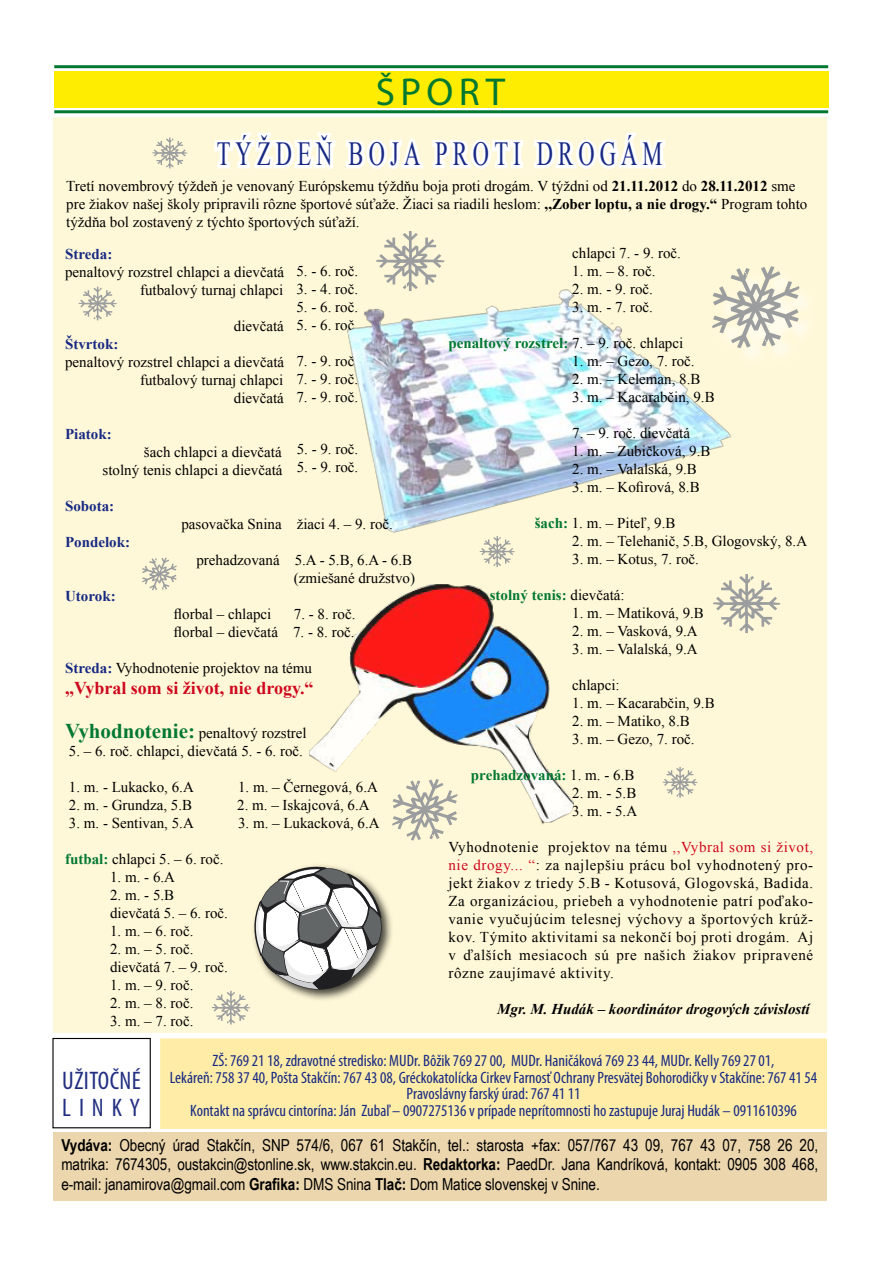
<style>
.page{position:relative;width:893px;height:1263px;background:#fff}
.page>*{position:absolute;margin:0;border:0;box-sizing:border-box;transform-origin:0 0}
.t1{font:39px "Myriad Pro";letter-spacing:.14em;color:#007830}
.t2{font:33.75px "Times New Roman";letter-spacing:.23em;color:#172983;scale:.67 1}
.t3{font:condensed 25.5px/27px "Myriad Pro";letter-spacing:.015em;color:#212e80}
.t4{font:700 18px "Times New Roman";color:#cd071e}
.t5{font:condensed 16.5px/16.5px "Myriad Pro";color:#172983;text-align:center}
.t6{font:16.5px/19.5px "Arial Narrow";letter-spacing:-.005em;color:#000;text-align:justify}
.t7{font:15px/18px "Times New Roman";color:#000;text-align:right}
.t8{font:700 15px "Times New Roman";color:#007830}
.t9{font:700 15px "Times New Roman";color:#172983}
.t10{font:italic 700 15px "Times New Roman";color:#000}
.s1{font-weight:700}
.s2{font-weight:400;color:#000}
.s3{font-weight:700;color:#007830}
.s4{color:#cd071e}
.s5{font-weight:700;color:#172983}
.s6{font-weight:700;font-size:21px;color:#007830}
</style>
<div class="page">
<div style="left:53px;top:1132px;width:774px;height:68px;background:#ecd6ad"></div>
<div style="left:161px;top:1039px;width:665px;height:89px;background:#ffeda7"></div>
<div style="left:160px;top:1038px;width:667px;height:91px;border:1px solid #ffeda7"></div>
<div style="left:52px;top:1038px;width:99px;height:90px;border:1px solid #000"></div>
<div style="left:54px;top:71px;width:775px;height:36px;background:#ffed00"></div>
<hr style="left:54px;top:110px;width:774px;height:3px;background:#007830">
<hr style="left:54px;top:65px;width:774px;height:3px;background:#007830">
<div style="left:53px;top:118px;width:774px;height:915px;background:#fff8d8"></div>
<svg style="left:211px;top:107px;width:457px;height:63px"></svg>
<img style="left:347px;top:289px;width:384px;height:244px">
<div style="left:250px;top:863px;width:184px;height:184px;background:#000;opacity:.75"></div>
<img style="left:309px;top:584px;width:265px;height:241px">
<div style="left:714px;top:268px;width:145px;height:136px;background:#fff;opacity:.75"></div>
<svg style="left:712px;top:266px;width:87px;height:82px"></svg>
<svg style="left:713px;top:574px;width:67px;height:59px"></svg>
<svg style="left:392px;top:779px;width:66px;height:61px"></svg>
<svg style="left:480px;top:536px;width:35px;height:31px"></svg>
<svg style="left:142px;top:557px;width:35px;height:33px"></svg>
<svg style="left:79px;top:287px;width:38px;height:33px"></svg>
<svg style="left:376px;top:231px;width:68px;height:60px"></svg>
<svg style="left:212px;top:865px;width:171px;height:159px"></svg>
<svg style="left:152px;top:137px;width:35px;height:31px"></svg>
<svg style="left:662px;top:767px;width:36px;height:31px"></svg>
<h1 class="t1" style="left:376px;top:68px;width:131px">ŠPORT</h1>
<h2 class="t2" style="left:217px;top:131px;width:667px">TÝŽDEŇ BOJA PROTI DROGÁM</h2>
<p class="t7" style="left:66px;top:177px;width:743px;text-align:left">Tretí novembrový týždeň je venovaný Európskemu týždňu boja proti drogám. V týždni od <span class="s1">21.11.2012</span> do <span class="s1">28.11.2012</span> sme pre žiakov našej školy pripravili rôzne športové súťaže. Žiaci sa riadili heslom: <span class="s1">,,Zober loptu, a nie drogy.“</span> Program tohto týždňa bol zostavený z týchto športových súťaží.</p>
<p class="t9" style="left:65px;top:243px;width:49px">Streda:</p>
<p class="t7" style="left:65px;top:262px;width:221px">penaltový rozstrel chlapci a dievčatá futbalový turnaj chlapci</p>
<p class="t7" style="left:234px;top:316px;width:51px">dievčatá</p>
<p class="t9" style="left:65px;top:333px;width:55px">Štvrtok:</p>
<p class="t7" style="left:65px;top:352px;width:221px">penaltový rozstrel chlapci a dievčatá futbalový turnaj chlapci<br>dievčatá</p>
<p class="t9" style="left:65px;top:423px;width:48px">Piatok:</p>
<p class="t7" style="left:103px;top:442px;width:181px">šach chlapci a dievčatá<br>stolný tenis chlapci a dievčatá</p>
<p class="t9" style="left:65px;top:495px;width:51px">Sobota:</p>
<p class="t7" style="left:181px;top:514px;width:213px">pasovačka Snina žiaci 4. – 9. roč.</p>
<p class="t9" style="left:65px;top:531px;width:67px">Pondelok:</p>
<p class="t7" style="left:196px;top:550px;width:220px">prehadzovaná 5.A - 5.B, 6.A - 6.B (zmiešané družstvo)</p>
<p class="t9" style="left:65px;top:585px;width:52px">Utorok:</p>
<p class="t7" style="left:174px;top:604px;width:99px">florbal – chlapci</p>
<p class="t7" style="left:572px;top:244px;width:110px">chlapci 7. - 9. roč.</p>
<p class="t7" style="left:572px;top:262px;width:85px">1. m. – 8. roč.</p>
<p class="t7" style="left:572px;top:280px;width:82px">2. m. - 9. roč.</p>
<p class="t7" style="left:572px;top:298px;width:82px">3. m. - 7. roč.</p>
<p class="t8" style="left:448px;top:333px;width:236px">penaltový rozstrel: <span class="s2">7. – 9. roč. chlapci</span></p>
<p class="t7" style="left:572px;top:352px;width:124px">1. m. – Gezo, 7. roč.</p>
<p class="t7" style="left:572px;top:370px;width:130px">2. m. – Keleman, 8.B</p>
<p class="t7" style="left:572px;top:388px;width:144px">3. m. – Kacarabčin, 9.B</p>
<p class="t7" style="left:572px;top:424px;width:119px">7. – 9. roč. dievčatá</p>
<p class="t7" style="left:572px;top:442px;width:140px">1. m. – Zubičková, 9.B</p>
<p class="t7" style="left:572px;top:460px;width:126px">2. m. – Valalská, 9.B</p>
<p class="t7" style="left:572px;top:478px;width:129px">3. m. – Kofirová, 8.B</p>
<p class="t7" style="left:535px;top:514px;width:142px"><span class="s3">šach:</span> 1. m. – Piteľ, 9.B</p>
<p class="t7" style="left:572px;top:532px;width:236px">2. m. – Telehanič, 5.B, Glogovský, 8.A</p>
<p class="t7" style="left:572px;top:550px;width:128px">3. m. – Kotus, 7. roč.</p>
<p class="t8" style="left:490px;top:585px;width:136px">stolný tenis: <span class="s2">dievčatá:</span></p>
<p class="t7" style="left:572px;top:604px;width:133px">1. m. – Matiková, 9.B</p>
<p class="t7" style="left:572px;top:622px;width:127px">2. m. – Vasková, 9.A</p>
<p class="t7" style="left:572px;top:640px;width:127px">3. m. – Valalská, 9.A</p>
<p class="t7" style="left:572px;top:676px;width:49px">chlapci:</p>
<p class="t7" style="left:572px;top:694px;width:144px">1. m. – Kacarabčin, 9.B</p>
<p class="t7" style="left:572px;top:712px;width:119px">2. m. – Matiko, 8.B</p>
<p class="t7" style="left:572px;top:730px;width:124px">3. m. – Gezo, 7. roč.</p>
<p class="t8" style="left:471px;top:765px;width:165px">prehadzovaná: <span class="s2">1. m. - 6.B</span></p>
<p class="t7" style="left:572px;top:784px;width:66px">2. m. - 5.B</p>
<p class="t7" style="left:572px;top:802px;width:66px">3. m. - 5.A</p>
<p class="t7" style="left:448px;top:838px;width:366px;text-align:justify">Vyhodnotenie projektov na tému <span class="s4">,,Vybral som si život, nie drogy... “</span>: za najlepšiu prácu bol vyhodnotený pro&shy;jekt žiakov z triedy 5.B - Kotusová, Glogovská, Badida.<br>Za organizáciou, priebeh a vyhodnotenie patrí poďako&shy;vanie vyučujúcim telesnej výchovy a športových krúž&shy;kov. Týmito aktivitami sa nekončí boj proti drogám. Aj v ďalších mesiacoch sú pre našich žiakov pripravené rôzne zaujímavé aktivity.</p>
<p class="t10" style="left:497px;top:999px;width:314px">Mgr. M. Hudák – koordinátor drogových závislostí</p>
<p class="t7" style="left:296px;top:261px;width:63px">5. - 6. roč.</p>
<p class="t7" style="left:296px;top:279px;width:63px">3. - 4. roč.</p>
<p class="t7" style="left:296px;top:297px;width:63px">5. - 6. roč.</p>
<p class="t7" style="left:296px;top:315px;width:63px">5. - 6. roč.</p>
<p class="t7" style="left:296px;top:351px;width:63px">7. - 9. roč.</p>
<p class="t7" style="left:296px;top:369px;width:63px">7. - 9. roč.</p>
<p class="t7" style="left:296px;top:387px;width:63px">7. - 9. roč.</p>
<p class="t7" style="left:297px;top:440px;width:63px">5. - 9. roč.</p>
<p class="t7" style="left:297px;top:458px;width:63px">5. - 9. roč.</p>
<p class="t7" style="left:174px;top:604px;width:183px">7. - 8. roč.<br>florbal – dievčatá 7. - 8. roč.</p>
<p class="t7" style="left:65px;top:658px;width:248px"><span class="s5">Streda:</span> Vyhodnotenie projektov na tému</p>
<p class="t4" style="left:65px;top:676px;width:250px">,,Vybral som si život, nie drogy.“</p>
<p class="t7" style="left:65px;top:723px;width:243px"><span class="s6">Vyhodnotenie:</span> penaltový rozstrel</p>
<p class="t7" style="left:69px;top:741px;width:236px">5. – 6. roč. chlapci, dievčatá 5. - 6. roč.</p>
<p class="t7" style="left:69px;top:777px;width:126px">1. m. - Lukacko, 6.A</p>
<p class="t7" style="left:238px;top:777px;width:141px">1. m. – Černegová, 6.A</p>
<p class="t7" style="left:69px;top:795px;width:125px">2. m. - Grundza, 5.B</p>
<p class="t7" style="left:237px;top:795px;width:134px">2. m. – Iskajcová, 6.A</p>
<p class="t7" style="left:69px;top:813px;width:126px">3. m. - Sentivan, 5.A</p>
<p class="t7" style="left:238px;top:813px;width:143px">3. m. – Lukacková, 6.A</p>
<p class="t7" style="left:65px;top:849px;width:160px"><span class="s3">futbal:</span> chlapci 5. – 6. roč.</p>
<p class="t7" style="left:110px;top:867px;width:66px">1. m. - 6.A</p>
<p class="t7" style="left:110px;top:885px;width:119px;text-align:left">2. m. - 5.B dievčatá 5. – 6. roč.</p>
<p class="t7" style="left:110px;top:921px;width:85px">1. m. – 6. roč.</p>
<p class="t7" style="left:110px;top:939px;width:119px;text-align:left">2. m. – 5. roč. dievčatá 7. – 9. roč.</p>
<p class="t7" style="left:110px;top:975px;width:85px">1. m. – 9. roč.</p>
<p class="t7" style="left:110px;top:993px;width:85px">2. m. – 8. roč.</p>
<p class="t7" style="left:110px;top:1011px;width:85px">3. m. – 7. roč.</p>
<h3 class="t3" style="left:62px;top:1067px;width:80px">Užitočné l inky</h3>
<p class="t5" style="left:170px;top:1052px;width:649px">ZŠ: 769 21 18, zdravotné stredisko: MUDr. Bôžik 769 27 00, MUDr. Haničáková 769 23 44, MUDr. Kelly 769 27 01,<br>Lekáreň: 758 37 40, Pošta Stakčín: 767 43 08, Gréckokatolícka Cirkev Farnosť Ochrany Presvätej Bohorodičky v Stakčíne: 767 41 54<br>Pravoslávny farský úrad: 767 41 11<br>Kontakt na správcu cintorína: Ján Zubaľ – 0907275136 v prípade neprítomnosti ho zastupuje Juraj Hudák – 0911610396</p>
<p class="t6" style="left:61px;top:1134px;width:758px"><span class="s1">Vydáva:</span> Obecný úrad Stakčín, SNP 574/6, 067 61 Stakčín, tel.: starosta +fax: 057/767 43 09, 767 43 07, 758 26 20, matrika: 7674305, oustakcin@stonline.sk, www.stakcin.eu. <span class="s1">Redaktorka:</span> PaedDr. Jana Kandríková, kontakt: 0905 308 468, e-mail: janamirova@gmail.com <span class="s1">Grafika:</span> DMS Snina <span class="s1">Tlač:</span> Dom Matice slovenskej v Snine.</p>
</div>
